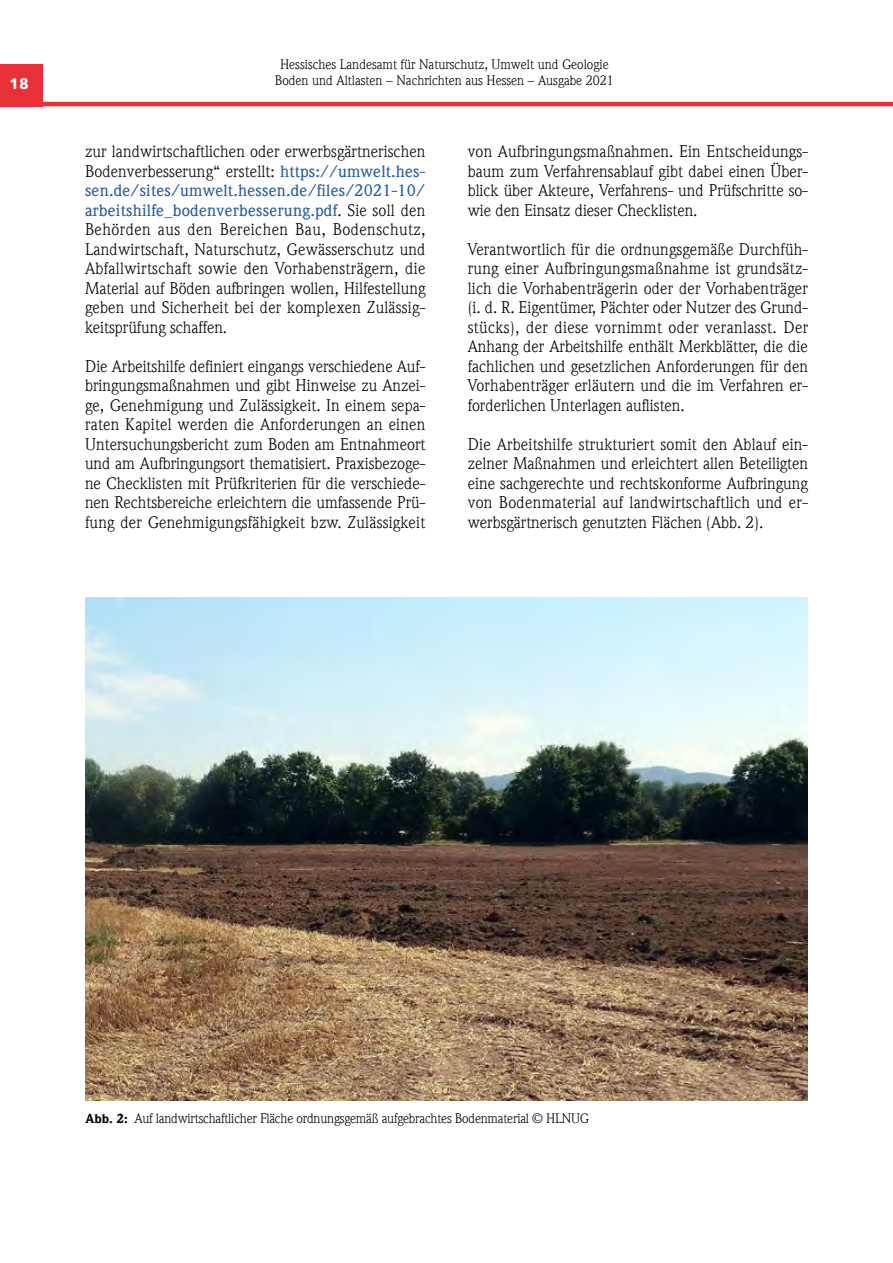
<style>
.page{position:relative;width:893px;height:1263px;background:#fff}
.page>*{position:absolute;margin:0;border:0;box-sizing:border-box;transform-origin:0 0}
.Fließtext{font:16.5px/19.5px "ITC Weidemann Com";color:#000;text-align:justify}
.t1{font:700 15px "Avenir Next LT Pro";color:#fff}
.Abbildung_verschacht{font:13.5px "ITC Weidemann Com";color:#000}
.s1{font-weight:500;color:#275b9b}
.s2{font-weight:900;font-size:12.75px}
</style>
<div class="page">
<div style="left:0;top:64px;width:43px;height:42px;background:#e73037"></div>
<hr style="left:0;top:102px;width:893px;height:4px;background:#e73037">
<img style="left:85px;top:597px;width:723px;height:503px">
<p class="Abbildung_verschacht" style="left:280px;top:56px;width:330px">Hessisches Landesamt für Naturschutz, Umwelt und Geologie</p>
<p class="t1" style="left:9px;top:75px;width:21px">18</p>
<p class="Abbildung_verschacht" style="left:275px;top:72px;width:341px">Boden und Altlasten – Nachrichten aus Hessen – Ausgabe 2021</p>
<p class="Fließtext" style="left:85px;top:142px;width:342px">zur landwirtschaftlichen oder erwerbsgärtnerischen Bodenverbesserung“ erstellt: <span class="s1">https://umwelt.hes&shy;sen.de/sites/umwelt.hessen.de/files/2021-10/ arbeitshilfe_bodenverbesserung.pdf</span>. Sie soll den Behörden aus den Bereichen Bau, Bodenschutz, Landwirtschaft, Naturschutz, Gewässerschutz und Abfallwirtschaft sowie den Vorhabensträgern, die Material auf Böden aufbringen wollen, Hilfestellung geben und Sicherheit bei der komplexen Zulässig&shy;keitsprüfung schaffen.</p>
<p class="Fließtext" style="left:85px;top:356px;width:342px">Die Arbeitshilfe definiert eingangs verschiedene Auf&shy;bringungsmaßnahmen und gibt Hinweise zu Anzei&shy;ge, Genehmigung und Zulässigkeit. In einem sepa&shy;raten Kapitel werden die Anforderungen an einen Untersuchungsbericht zum Boden am Entnahmeort und am Aufbringungsort thematisiert. Praxisbezoge&shy;ne Checklisten mit Prüfkriterien für die verschiede&shy;nen Rechtsbereiche erleichtern die umfassende Prü&shy;fung der Genehmigungsfähigkeit bzw. Zulässigkeit</p>
<p class="Fließtext" style="left:468px;top:142px;width:342px">von Aufbringungsmaßnahmen. Ein Entscheidungs&shy;baum zum Verfahrensablauf gibt dabei einen Über&shy;blick über Akteure, Verfahrens- und Prüfschritte so&shy;wie den Einsatz dieser Checklisten.</p>
<p class="Fließtext" style="left:468px;top:239px;width:342px">Verantwortlich für die ordnungsgemäße Durchfüh&shy;rung einer Aufbringungsmaßnahme ist grundsätz&shy;lich die Vorhabenträgerin oder der Vorhabenträger (i. d. R. Eigentümer, Pächter oder Nutzer des Grund&shy;stücks), der diese vornimmt oder veranlasst. Der Anhang der Arbeitshilfe enthält Merkblätter, die die fachlichen und gesetzlichen Anforderungen für den Vorhabenträger erläutern und die im Verfahren er&shy;forderlichen Unterlagen auflisten.</p>
<p class="Fließtext" style="left:468px;top:434px;width:342px">Die Arbeitshilfe strukturiert somit den Ablauf ein&shy;zelner Maßnahmen und erleichtert allen Beteiligten eine sachgerechte und rechtskonforme Aufbringung von Bodenmaterial auf landwirtschaftlich und er&shy;werbsgärtnerisch genutzten Flächen (Abb. 2).</p>
<p class="Abbildung_verschacht" style="left:85px;top:1110px;width:505px"><span class="s2">Abb. 2:</span> Auf landwirtschaftlicher Fläche ordnungsgemäß aufgebrachtes Bodenmaterial © HLNUG</p>
</div>
